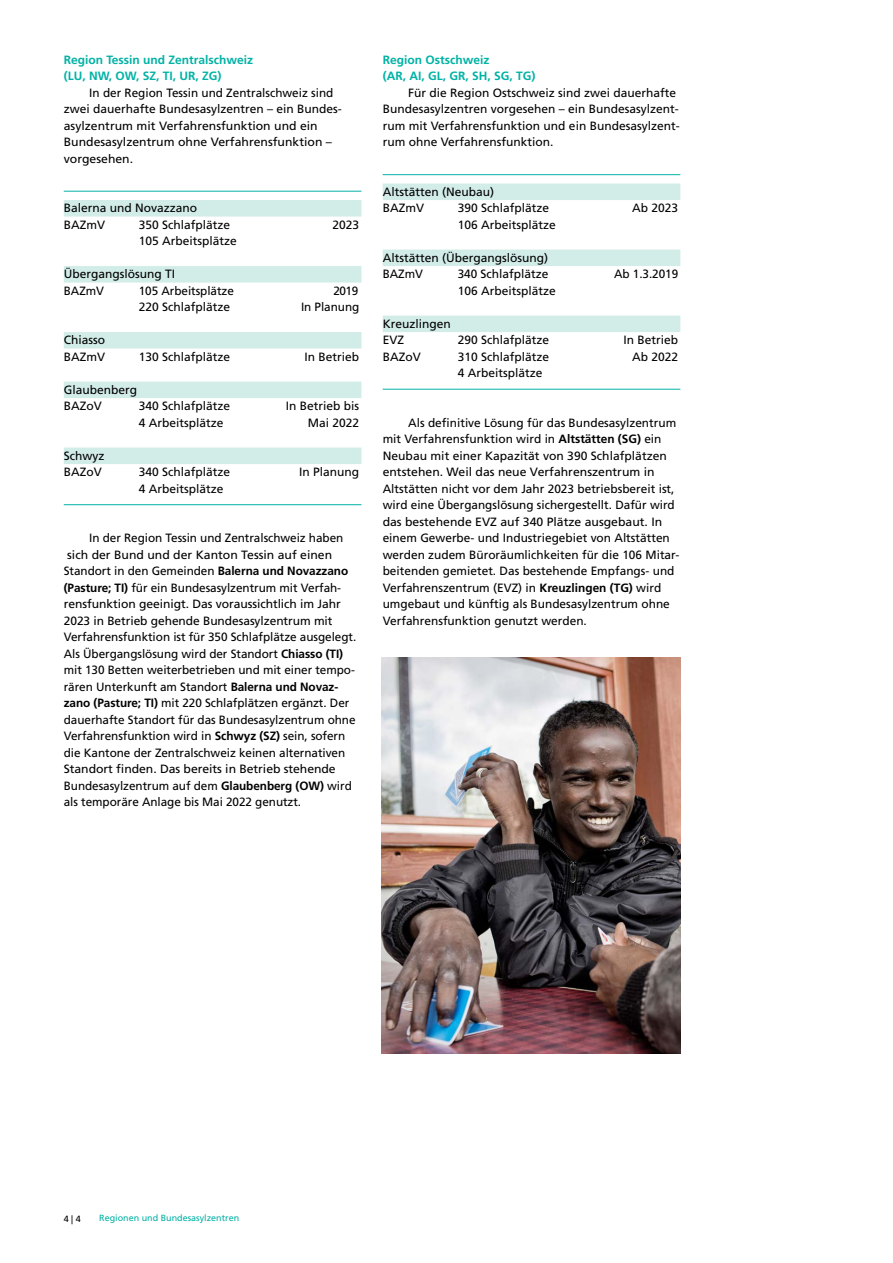
<style>
.page{position:relative;width:893px;height:1263px;background:#fff}
.page>*{position:absolute;margin:0;border:0;box-sizing:border-box;transform-origin:0 0}
.t1{font:12px/16.5px "Frutiger LT Std";color:#000}
.t2{font:700 12px/16.5px "Frutiger LT Std";color:#00b2a5}
.t3{font:9px "Frutiger LT Std";color:#00b2a5}
.t4{font:9px "Frutiger LT Std";color:#000}
.s1{font-weight:700}
</style>
<div class="page">
<hr style="left:64px;top:191px;width:297px;height:1px;background:#00b2a5">
<div style="left:64px;top:200px;width:297px;height:17px;background:#d2ece8"></div>
<div style="left:64px;top:266px;width:297px;height:17px;background:#d2ece8"></div>
<div style="left:64px;top:332px;width:297px;height:17px;background:#d2ece8"></div>
<div style="left:64px;top:382px;width:297px;height:16px;background:#d2ece8"></div>
<div style="left:64px;top:448px;width:297px;height:16px;background:#d2ece8"></div>
<hr style="left:64px;top:504px;width:297px;height:1px;background:#00b2a5">
<hr style="left:383px;top:174px;width:297px;height:1px;background:#00b2a5">
<div style="left:383px;top:184px;width:297px;height:16px;background:#d2ece8"></div>
<div style="left:383px;top:250px;width:297px;height:16px;background:#d2ece8"></div>
<div style="left:383px;top:316px;width:297px;height:16px;background:#d2ece8"></div>
<hr style="left:383px;top:389px;width:297px;height:1px;background:#00b2a5">
<img style="left:382px;top:658px;width:298px;height:396px">
<p class="t2" style="left:64px;top:51px;width:191px">Region Tessin und Zentralschweiz (LU, NW, OW, SZ, TI, UR, ZG)</p>
<p class="t1" style="left:64px;top:84px;width:279px;text-indent:26px">In der Region Tessin und Zentralschweiz sind zwei dauerhafte Bundesasylzentren – ein Bundes&shy;asylzentrum mit Verfahrensfunktion und ein Bundesasylzentrum ohne Verfahrensfunktion – vorgesehen.</p>
<p class="t1" style="left:64px;top:200px;width:135px">Balerna und Novazzano<br>BAZmV</p>
<p class="t1" style="left:139px;top:216px;width:93px">350 Schlafplätze</p>
<p class="t1" style="left:333px;top:216px;width:28px">2023</p>
<p class="t1" style="left:139px;top:233px;width:100px">105 Arbeitsplätze</p>
<p class="t1" style="left:64px;top:266px;width:113px">Übergangslösung TI<br>BAZmV</p>
<p class="t1" style="left:139px;top:282px;width:97px">105 Arbeitsplätze</p>
<p class="t1" style="left:333px;top:282px;width:26px">2019</p>
<p class="t1" style="left:139px;top:299px;width:93px">220 Schlafplätze</p>
<p class="t1" style="left:301px;top:299px;width:60px">In Planung</p>
<p class="t1" style="left:64px;top:332px;width:43px">Chiasso<br>BAZmV</p>
<p class="t1" style="left:139px;top:348px;width:93px">130 Schlafplätze</p>
<p class="t1" style="left:305px;top:348px;width:56px">In Betrieb</p>
<p class="t1" style="left:64px;top:381px;width:75px">Glaubenberg<br>BAZoV</p>
<p class="t1" style="left:139px;top:398px;width:93px">340 Schlafplätze</p>
<p class="t1" style="left:286px;top:398px;width:75px">In Betrieb bis</p>
<p class="t1" style="left:139px;top:414px;width:86px">4 Arbeitsplätze</p>
<p class="t1" style="left:308px;top:414px;width:53px">Mai 2022</p>
<p class="t1" style="left:64px;top:447px;width:42px">Schwyz<br>BAZoV</p>
<p class="t1" style="left:139px;top:464px;width:93px">340 Schlafplätze</p>
<p class="t1" style="left:299px;top:464px;width:62px">In Planung</p>
<p class="t1" style="left:139px;top:480px;width:86px">4 Arbeitsplätze</p>
<p class="t1" style="left:64px;top:530px;width:294px;text-indent:26px">In der Region Tessin und Zentralschweiz haben sich der Bund und der Kanton Tessin auf einen Standort in den Gemeinden <span class="s1">Balerna und Novazzano (Pasture; TI)</span> für ein Bundesasylzentrum mit Verfah&shy;rensfunktion geeinigt. Das voraussichtlich im Jahr 2023 in Betrieb gehende Bundesasylzentrum mit Verfahrensfunktion ist für 350 Schlafplätze ausgelegt.<br>Als Übergangslösung wird der Standort <span class="s1">Chiasso (TI) </span>mit 130 Betten weiterbetrieben und mit einer tempo&shy;rären Unterkunft am Standort <span class="s1">Balerna und Novaz&shy;zano (Pasture; TI)</span> mit 220 Schlafplätzen ergänzt. Der dauerhafte Standort für das Bundesasylzentrum ohne Verfahrensfunktion wird in <span class="s1">Schwyz (SZ)</span> sein, sofern die Kantone der Zentralschweiz keinen alternativen Standort finden. Das bereits in Betrieb stehende Bundesasylzentrum auf dem <span class="s1">Glaubenberg (OW)</span> wird als temporäre Anlage bis Mai 2022 genutzt.</p>
<p class="t2" style="left:383px;top:51px;width:154px">Region Ostschweiz<br>(AR, AI, GL, GR, SH, SG, TG)</p>
<p class="t1" style="left:383px;top:84px;width:298px;text-indent:26px">Für die Region Ostschweiz sind zwei dauerhafte Bundesasylzentren vorgesehen – ein Bundesasylzent&shy;rum mit Verfahrensfunktion und ein Bundesasylzent&shy;rum ohne Verfahrensfunktion.</p>
<p class="t1" style="left:383px;top:183px;width:113px">Altstätten (Neubau)<br>BAZmV</p>
<p class="t1" style="left:458px;top:200px;width:93px">390 Schlafplätze</p>
<p class="t1" style="left:632px;top:200px;width:48px">Ab 2023</p>
<p class="t1" style="left:458px;top:216px;width:100px">106 Arbeitsplätze</p>
<p class="t1" style="left:383px;top:249px;width:167px">Altstätten (Übergangslösung)<br>BAZmV</p>
<p class="t1" style="left:458px;top:266px;width:92px">340 Schlafplätze</p>
<p class="t1" style="left:614px;top:266px;width:66px">Ab 1.3.2019</p>
<p class="t1" style="left:458px;top:282px;width:100px">106 Arbeitsplätze</p>
<p class="t1" style="left:383px;top:315px;width:70px">Kreuzlingen<br>EVZ</p>
<p class="t1" style="left:458px;top:332px;width:93px">290 Schlafplätze</p>
<p class="t1" style="left:623px;top:332px;width:56px">In Betrieb</p>
<p class="t1" style="left:383px;top:348px;width:40px">BAZoV</p>
<p class="t1" style="left:458px;top:348px;width:93px">310 Schlafplätze</p>
<p class="t1" style="left:632px;top:348px;width:48px">Ab 2022</p>
<p class="t1" style="left:458px;top:365px;width:86px">4 Arbeitsplätze</p>
<p class="t1" style="left:383px;top:414px;width:298px;text-indent:26px">Als definitive Lösung für das Bundesasylzentrum mit Verfahrensfunktion wird in <span class="s1">Altstätten (SG)</span> ein Neubau mit einer Kapazität von 390 Schlafplätzen entstehen. Weil das neue Verfahrenszentrum in Altstätten nicht vor dem Jahr 2023 betriebsbereit ist, wird eine Übergangslösung sichergestellt. Dafür wird das bestehende EVZ auf 340 Plätze ausgebaut. In einem Gewerbe- und Industriegebiet von Altstätten werden zudem Büroräumlichkeiten für die 106 Mitar&shy;beitenden gemietet. Das bestehende Empfangs- und Verfahrenszentrum (EVZ) in <span class="s1">Kreuzlingen (TG)</span> wird umgebaut und künftig als Bundesasylzentrum ohne Verfahrensfunktion genutzt werden.</p>
<p class="t4" style="left:64px;top:1213px;width:19px">4 | 4</p>
<p class="t3" style="left:99px;top:1213px;width:142px">Regionen und Bundesasylzentren</p>
</div>
